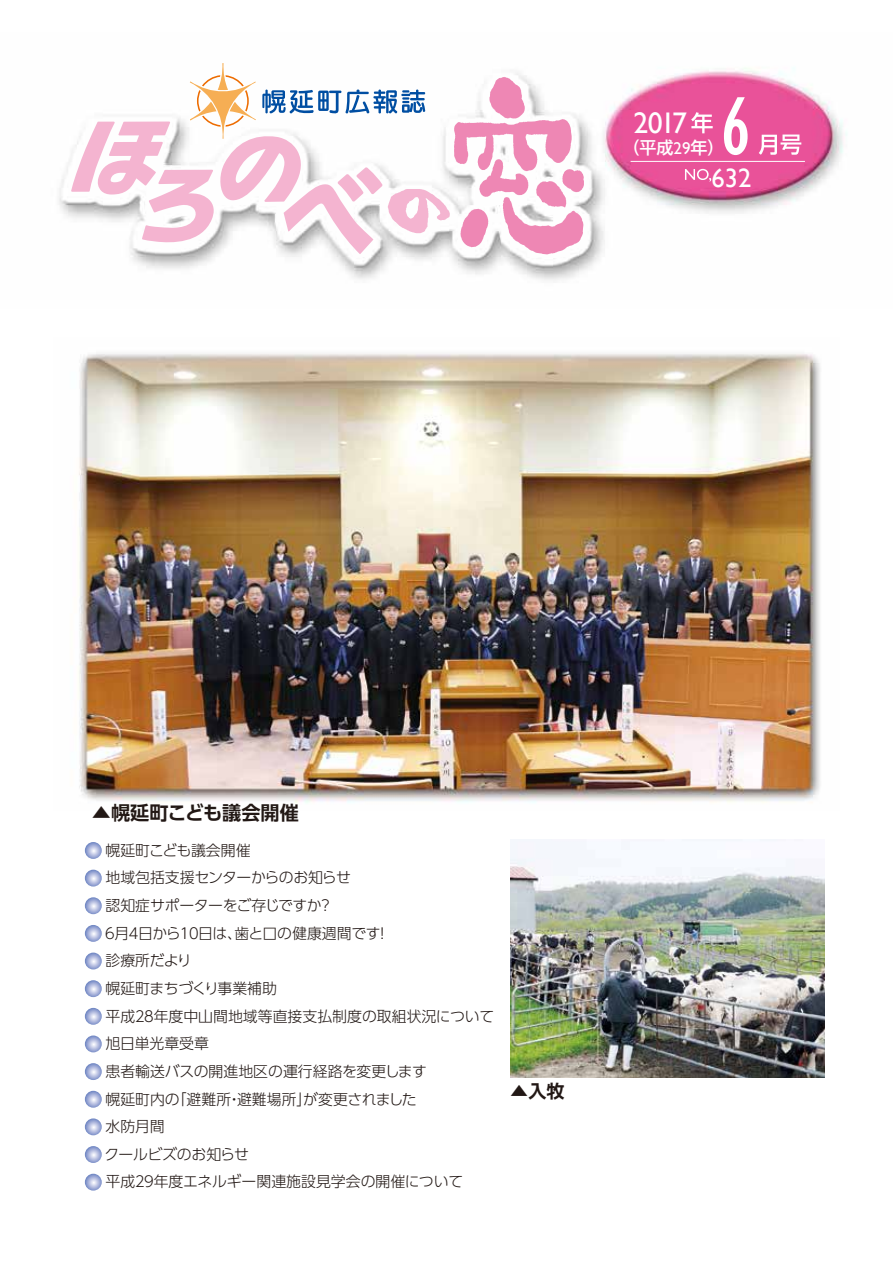
<style>
.page{position:relative;width:893px;height:1263px;background:#fff}
.page>*{position:absolute;margin:0;border:0;box-sizing:border-box;transform-origin:0 0}
.t1{font:condensed 85.05px "Gill Sans";color:#fff}
.t2{font:29.7px "Gill Sans";color:#fff}
.t3{font:26.55px "Gill Sans";color:#fff}
.t4{font:700 19.2px "UD Shin Go Pro De";color:#221815}
.t5{font:700 18px "UD Shin Go Pro De";color:#221815}
.t6{font:500 16.95px "UD Shin Go Pro";color:#fff}
.t7{font:300 14.85px/27.6px "UD Shin Go Pro";letter-spacing:-.005em;color:#221815}
.s1{font-family:"Gill Sans";font-weight:400}
</style>
<div class="page">
<img style="left:510px;top:840px;width:315px;height:238px">
<img style="left:79px;top:353px;width:741px;height:450px">
<img style="left:59px;top:68px;width:788px;height:213px">
<hr style="left:631px;top:161px;width:174px;height:1px;background:#fff">
<svg style="left:685px;top:169px;width:26px;height:13px"></svg>
<svg style="left:691px;top:112px;width:22px;height:21px"></svg>
<svg style="left:759px;top:135px;width:42px;height:20px"></svg>
<svg style="left:71px;top:63px;width:513px;height:191px"></svg>
<svg style="left:85px;top:842px;width:17px;height:17px"></svg>
<svg style="left:85px;top:870px;width:17px;height:16px"></svg>
<svg style="left:85px;top:897px;width:17px;height:17px"></svg>
<svg style="left:85px;top:925px;width:17px;height:17px"></svg>
<svg style="left:85px;top:952px;width:17px;height:17px"></svg>
<svg style="left:85px;top:980px;width:17px;height:17px"></svg>
<svg style="left:85px;top:1008px;width:17px;height:17px"></svg>
<svg style="left:85px;top:1035px;width:17px;height:17px"></svg>
<svg style="left:85px;top:1063px;width:17px;height:17px"></svg>
<svg style="left:85px;top:1091px;width:17px;height:17px"></svg>
<svg style="left:85px;top:1118px;width:17px;height:17px"></svg>
<svg style="left:85px;top:1146px;width:17px;height:17px"></svg>
<svg style="left:85px;top:1174px;width:17px;height:16px"></svg>
<h2 class="t2" style="left:633px;top:106px;width:55px">2017</h2>
<p class="t6" style="left:623px;top:134px;width:104px">（平成<span class="s1">29</span>年）</p>
<h1 class="t1" style="left:720px;top:76px;width:33px">6</h1>
<h3 class="t3" style="left:712px;top:163px;width:41px">632</h3>
<p class="t4" style="left:92px;top:797px;width:208px">▲幌延町こども議会開催</p>
<p class="t7" style="left:103px;top:836px;width:393px">幌延町こども議会開催<br>地域包括支援センターからのお知らせ<br>認知症サポーターをご存じですか？<br>６月４日から１０日は、歯と口の健康週間です！<br>診療所だより<br>幌延町まちづくり事業補助<br>平成２８年度中山間地域等直接支払制度の取組状況について旭日単光章受章　<br>患者輸送バスの開進地区の運行経路を変更します<br>幌延町内の「避難所・避難場所」が変更されました<br>水防月間<br>クールビズのお知らせ<br>平成２９年度エネルギー関連施設見学会の開催について</p>
<p class="t5" style="left:510px;top:1076px;width:56px">▲入牧</p>
</div>
